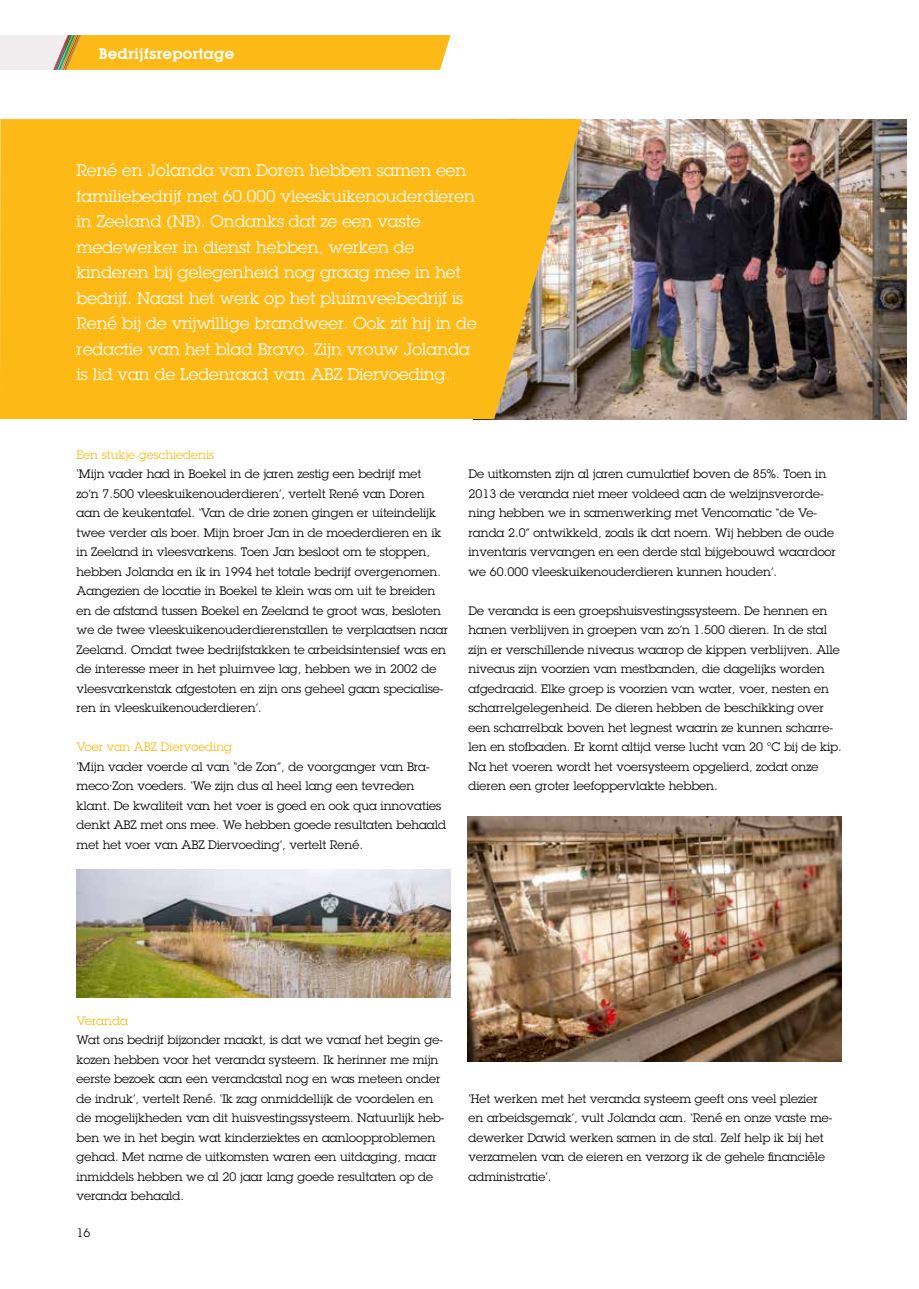
<style>
.page{position:relative;width:919px;height:1289px;background:#fff}
.page>*{position:absolute;margin:0;border:0;box-sizing:border-box;transform-origin:0 0}
.t1{font:16.5px/25.5px "Lubalin Graph";color:#fff}
.t2{font:600 15px "Lubalin Graph IT Cby BT";color:#fff}
.t3{font:12px/19.5px "Lubalin Graph";color:#000}
.t4{font:12px "Lubalin Graph";color:#fdb916}
</style>
<div class="page">
<svg style="left:0;top:35px;width:450px;height:35px;background:#f8bf38"></svg>
<img style="left:581px;top:119px;width:325px;height:300px">
<img style="left:467px;top:816px;width:374px;height:245px">
<img style="left:77px;top:870px;width:373px;height:127px">
<svg style="left:0;top:119px;width:581px;height:300px;background:#f6b61e"></svg>
<p class="t2" style="left:99px;top:48px;width:137px">Bedrijfsreportage</p>
<p class="t1" style="left:77px;top:159px;width:401px">René en Jolanda van Doren hebben samen een familiebedrijf met 60.000 vleeskuikenouderdieren in Zeeland (NB). Ondanks dat ze een vaste medewerker in dienst hebben, werken de kinderen bij gelegenheid nog graag mee in het bedrijf. Naast het werk op het pluimveebedrijf is René bij de vrijwillige brandweer. Ook zit hij in de redactie van het blad Bravo. Zijn vrouw Jolanda is lid van de Ledenraad van ABZ Diervoeding.</p>
<p class="t4" style="left:77px;top:449px;width:139px">Een stukje geschiedenis</p>
<p class="t3" style="left:77px;top:465px;width:373px">‘Mijn vader had in Boekel in de jaren zestig een bedrijf met<br>zo’n 7.500 vleeskuikenouderdieren’, vertelt René van Doren aan de keukentafel. ‘Van de drie zonen gingen er uiteindelijk twee verder als boer. Mijn broer Jan in de moederdieren en ik in Zeeland in vleesvarkens. Toen Jan besloot om te stoppen, hebben Jolanda en ik in 1994 het totale bedrijf overgenomen.<br>Aangezien de locatie in Boekel te klein was om uit te breiden en de afstand tussen Boekel en Zeeland te groot was, besloten we de twee vleeskuikenouderdierenstallen te verplaatsen naar Zeeland. Omdat twee bedrijfstakken te arbeidsintensief was en de interesse meer in het pluimvee lag, hebben we in 2002 de vleesvarkenstak afgestoten en zijn ons geheel gaan specialise&shy;ren in vleeskuikenouderdieren’.</p>
<p class="t4" style="left:77px;top:742px;width:157px">Voer van ABZ Diervoeding</p>
<p class="t3" style="left:77px;top:757px;width:371px">‘Mijn vader voerde al van “de Zon”, de voorganger van Bra&shy;meco∙Zon voeders. ‘We zijn dus al heel lang een tevreden klant. De kwaliteit van het voer is goed en ook qua innovaties denkt ABZ met ons mee. We hebben goede resultaten behaald met het voer van ABZ Diervoeding’, vertelt René.</p>
<p class="t3" style="left:468px;top:465px;width:369px">De uitkomsten zijn al jaren cumulatief boven de 85%. Toen in 2013 de veranda niet meer voldeed aan de welzijnsverorde&shy;ning hebben we in samenwerking met Vencomatic “de Ve&shy;randa 2.0” ontwikkeld, zoals ik dat noem. Wij hebben de oude inventaris vervangen en een derde stal bijgebouwd waardoor we 60.000 vleeskuikenouderdieren kunnen houden’.</p>
<p class="t3" style="left:468px;top:601px;width:374px">De veranda is een groepshuisvestingssysteem. De hennen en hanen verblijven in groepen van zo’n 1.500 dieren. In de stal zijn er verschillende niveaus waarop de kippen verblijven. Alle niveaus zijn voorzien van mestbanden, die dagelijks worden afgedraaid. Elke groep is voorzien van water, voer, nesten en scharrelgelegenheid. De dieren hebben de beschikking over een scharrelbak boven het legnest waarin ze kunnen scharre&shy;len en stofbaden. Er komt altijd verse lucht van 20 °C bij de kip.<br>Na het voeren wordt het voersysteem opgelierd, zodat onze dieren een groter leefoppervlakte hebben.</p>
<p class="t4" style="left:77px;top:1015px;width:53px">Veranda</p>
<p class="t3" style="left:77px;top:1030px;width:369px">Wat ons bedrijf bijzonder maakt, is dat we vanaf het begin ge&shy;kozen hebben voor het veranda systeem. Ik herinner me mijn eerste bezoek aan een verandastal nog en was meteen onder de indruk’, vertelt René. ‘Ik zag onmiddellijk de voordelen en de mogelijkheden van dit huisvestingssysteem. Natuurlijk heb&shy;ben we in het begin wat kinderziektes en aanloopproblemen gehad. Met name de uitkomsten waren een uitdaging, maar inmiddels hebben we al 20 jaar lang goede resultaten op de veranda behaald.</p>
<p class="t3" style="left:77px;top:1223px;width:15px">16</p>
<p class="t3" style="left:468px;top:1089px;width:365px">‘Het werken met het veranda systeem geeft ons veel plezier en arbeidsgemak’, vult Jolanda aan. ‘René en onze vaste me&shy;dewerker Dawid werken samen in de stal. Zelf help ik bij het verzamelen van de eieren en verzorg ik de gehele financiële administratie’.</p>
</div>
